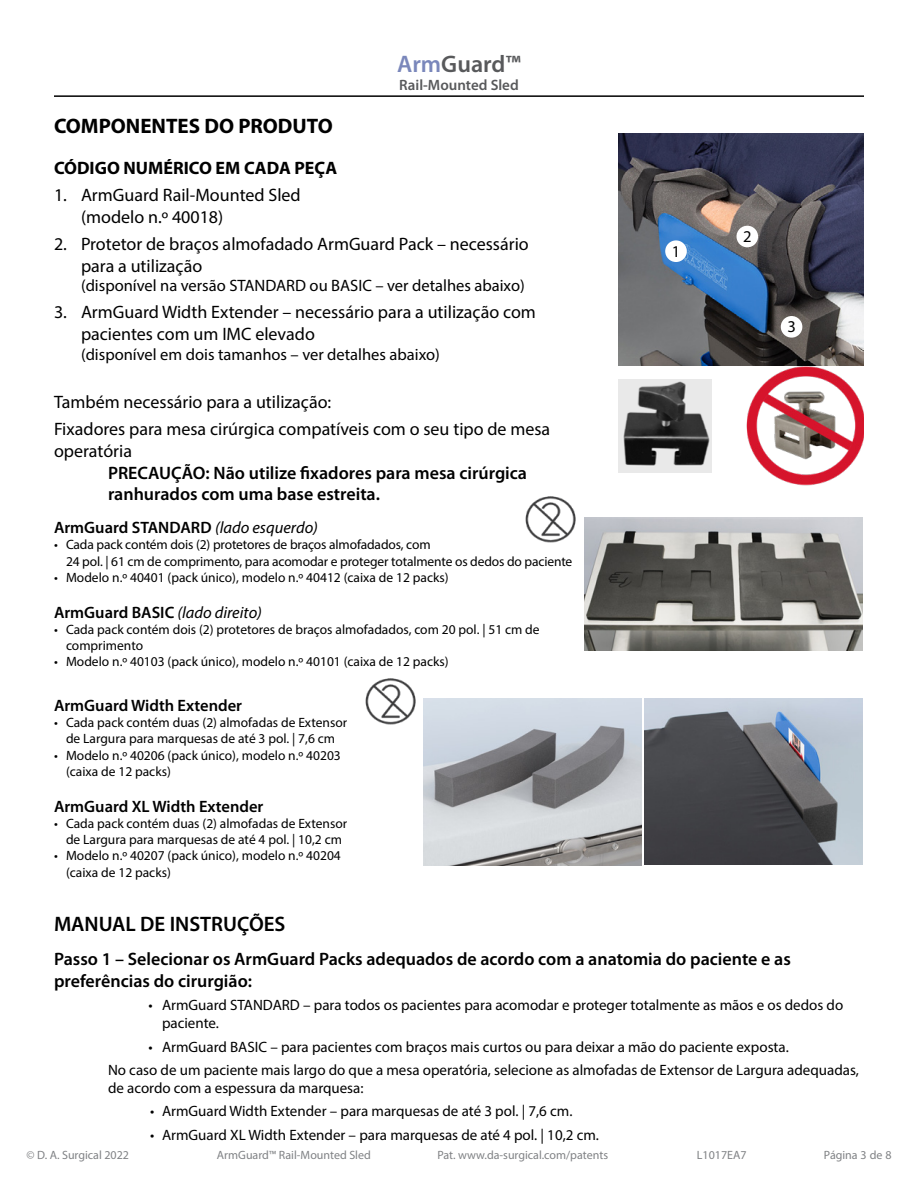
<style>
.page{position:relative;width:918px;height:1188px;background:#fff}
.page>*{position:absolute;margin:0;border:0;box-sizing:border-box;transform-origin:0 0}
.t1{font:600 24px "Myriad Pro";color:#58595b}
.t2{font:700 21px "Myriad Pro";color:#000}
.t3{font:600 21px "Myriad Pro";color:#000}
.t4{font:18px/21.6px "Myriad Pro";color:#000}
.t5{font:600 18px/21.6px "Myriad Pro";color:#000}
.t6{font:700 18px "Myriad Pro";color:#000}
.t7{font:600 16.5px "Myriad Pro";color:#000}
.t8{font:16.5px "Myriad Pro";color:#000}
.t9{font:15px/18px "Myriad Pro";color:#000}
.t10{font:600 15px "Myriad Pro";color:#58595b}
.t11{font:13.5px/16.2px "Myriad Pro";color:#000}
.t12{font:12px "Myriad Pro";color:#808285}
.s1{color:#7a87bb}
.s2{font-weight:400;font-style:italic}
</style>
<div class="page">
<hr style="left:54px;top:95px;width:810px;height:2px;background:#000">
<img style="left:585px;top:518px;width:277px;height:132px">
<img style="left:525px;top:496px;width:51px;height:47px">
<img style="left:365px;top:678px;width:51px;height:47px">
<img style="left:644px;top:699px;width:218px;height:165px">
<img style="left:423px;top:699px;width:218px;height:166px">
<img style="left:618px;top:133px;width:246px;height:232px">
<div style="left:665px;top:240px;width:22px;height:22px;background:#fff;border-radius:50%"></div>
<div style="left:737px;top:226px;width:21px;height:21px;background:#fff;border-radius:50%"></div>
<div style="left:781px;top:316px;width:21px;height:22px;background:#fff;border-radius:50%"></div>
<img style="left:618px;top:379px;width:94px;height:93px">
<img style="left:740px;top:365px;width:124px;height:121px">
<h1 class="t1" style="left:397px;top:49px;width:125px"><span class="s1">Arm</span>Guard™</h1>
<p class="t10" style="left:399px;top:75px;width:121px">Rail-Mounted Sled</p>
<h2 class="t2" style="left:54px;top:112px;width:280px">COMPONENTES DO PRODUTO</h2>
<h3 class="t6" style="left:54px;top:157px;width:285px">CÓDIGO NUMÉRICO EM CADA PEÇA</h3>
<h3 class="t4" style="left:81px;top:184px;width:221px;text-indent:-27px">1. ArmGuard Rail-Mounted Sled (modelo n.º 40018)</h3>
<h3 class="t4" style="left:81px;top:233px;width:449px;text-indent:-27px">2. Protetor de braços almofadado ArmGuard Pack – necessário para a utilização</h3>
<p class="t8" style="left:81px;top:276px;width:445px">(disponível na versão STANDARD ou BASIC – ver detalhes abaixo)</p>
<h3 class="t4" style="left:81px;top:301px;width:456px;text-indent:-27px">3. ArmGuard Width Extender – necessário para a utilização com pacientes com um IMC elevado</h3>
<p class="t8" style="left:81px;top:344px;width:360px">(disponível em dois tamanhos – ver detalhes abaixo)</p>
<h3 class="t4" style="left:54px;top:389px;width:498px;line-height:27px">Também necessário para a utilização:<br>Fixadores para mesa cirúrgica compatíveis com o seu tipo de mesa</h3>
<h3 class="t4" style="left:54px;top:440px;width:80px">operatória</h3>
<h3 class="t5" style="left:108px;top:461px;width:421px">PRECAUÇÃO: Não utilize fixadores para mesa cirúrgica ranhurados com uma base estreita.</h3>
<p class="t7" style="left:54px;top:517px;width:265px">ArmGuard STANDARD <span class="s2">(lado esquerdo)</span></p>
<p class="t11" style="left:66px;top:536px;width:508px;text-indent:-12px">• Cada pack contém dois (2) protetores de braços almofadados, com<br>24 pol. | 61 cm de comprimento, para acomodar e proteger totalmente os dedos do paciente</p>
<p class="t11" style="left:54px;top:569px;width:396px">• Modelo n.º 40401 (pack único), modelo n.º 40412 (caixa de 12 packs)</p>
<p class="t7" style="left:54px;top:602px;width:209px">ArmGuard BASIC <span class="s2">(lado direito)</span></p>
<p class="t11" style="left:66px;top:621px;width:475px;text-indent:-12px">• Cada pack contém dois (2) protetores de braços almofadados, com 20 pol. | 51 cm de comprimento</p>
<p class="t11" style="left:54px;top:653px;width:396px">• Modelo n.º 40103 (pack único), modelo n.º 40101 (caixa de 12 packs)</p>
<p class="t7" style="left:54px;top:695px;width:190px">ArmGuard Width Extender</p>
<p class="t11" style="left:54px;top:714px;width:295px;text-align:center">• Cada pack contém duas (2) almofadas de Extensor de Largura para marquesas de até 3 pol. | 7,6 cm</p>
<p class="t11" style="left:66px;top:747px;width:276px;text-indent:-12px">• Modelo n.º 40206 (pack único), modelo n.º 40203 (caixa de 12 packs)</p>
<p class="t7" style="left:54px;top:796px;width:211px">ArmGuard XL Width Extender</p>
<p class="t11" style="left:54px;top:815px;width:295px;text-align:center">• Cada pack contém duas (2) almofadas de Extensor de Largura para marquesas de até 4 pol. | 10,2 cm</p>
<p class="t11" style="left:66px;top:848px;width:276px;text-indent:-12px">• Modelo n.º 40207 (pack único), modelo n.º 40204 (caixa de 12 packs)</p>
<p class="t8" style="left:672px;top:241px;width:10px">1</p>
<p class="t8" style="left:743px;top:226px;width:10px">2</p>
<p class="t8" style="left:787px;top:316px;width:10px">3</p>
<h2 class="t3" style="left:54px;top:910px;width:233px">MANUAL DE INSTRUÇÕES</h2>
<h3 class="t5" style="left:54px;top:948px;width:738px">Passo 1 – Selecionar os ArmGuard Packs adequados de acordo com a anatomia do paciente e as preferências do cirurgião:</h3>
<p class="t9" style="left:162px;top:996px;width:683px;text-indent:-14px">• ArmGuard STANDARD – para todos os pacientes para acomodar e proteger totalmente as mãos e os dedos do paciente.</p>
<p class="t9" style="left:108px;top:1035px;width:752px;line-height:23.4px;text-indent:40px">• ArmGuard BASIC – para pacientes com braços mais curtos ou para deixar a mão do paciente exposta.<br>No caso de um paciente mais largo do que a mesa operatória, selecione as almofadas de Extensor de Largura adequadas,</p>
<p class="t9" style="left:108px;top:1079px;width:257px">de acordo com a espessura da marquesa:</p>
<p class="t9" style="left:150px;top:1102px;width:424px">• ArmGuard Width Extender – para marquesas de até 3 pol. | 7,6 cm.</p>
<p class="t9" style="left:150px;top:1125px;width:451px">• ArmGuard XL Width Extender – para marquesas de até 4 pol. | 10,2 cm.</p>
<p class="t12" style="left:26px;top:1148px;width:104px">© D. A. Surgical 2022</p>
<p class="t12" style="left:217px;top:1148px;width:155px">ArmGuard™ Rail-Mounted Sled</p>
<p class="t12" style="left:437px;top:1148px;width:172px">Pat. www.da-surgical.com/patents</p>
<p class="t12" style="left:697px;top:1148px;width:51px">L1017EA7</p>
<p class="t12" style="left:824px;top:1148px;width:69px">Página 3 de 8</p>
</div>
